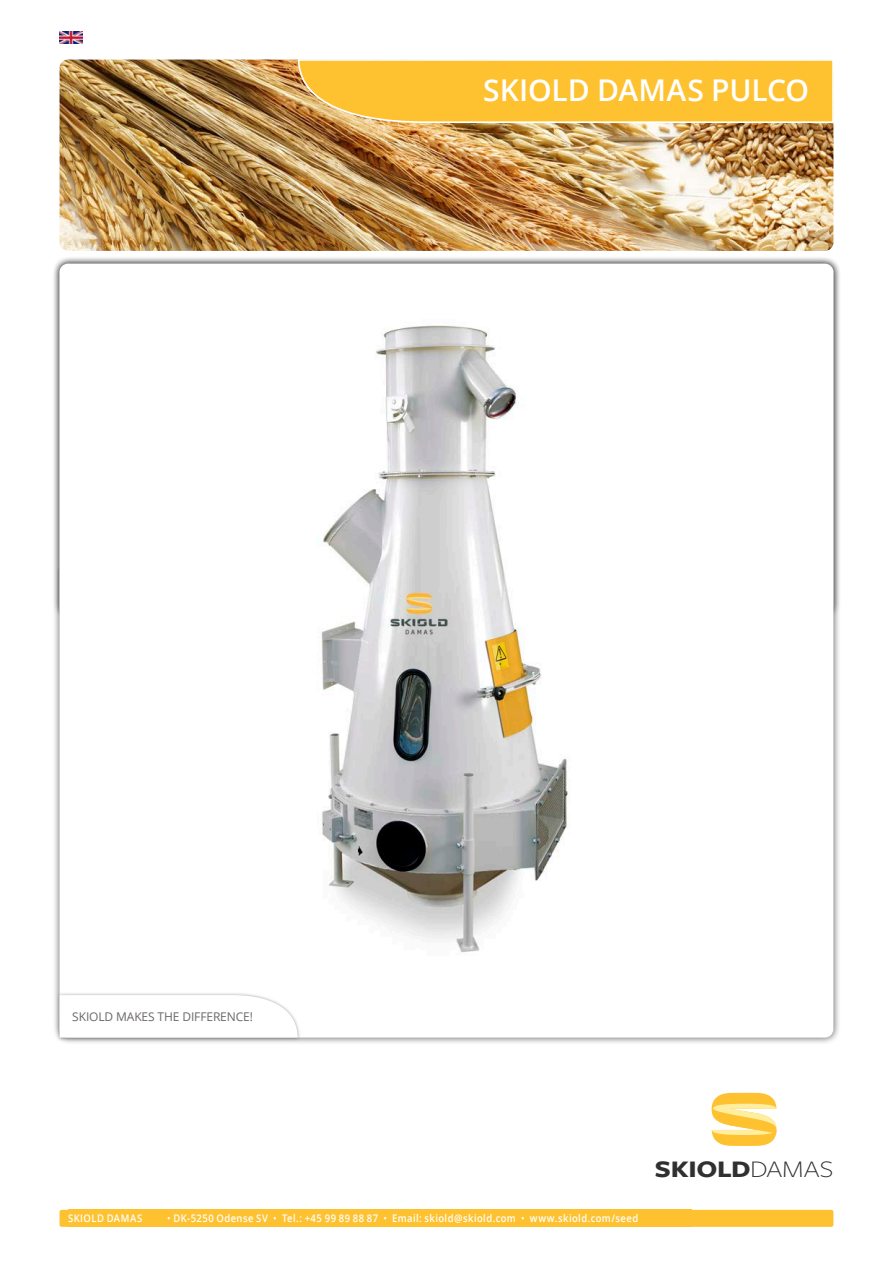
<style>
.page{position:relative;width:893px;height:1263px;background:#fff}
.page>*{position:absolute;margin:0;border:0;box-sizing:border-box;transform-origin:0 0}
.headline_1{font:600 30px "Open Sans";letter-spacing:-.005em;color:#fff}
.t1{font:700 24.75px "Freight Sans Pro";letter-spacing:-.01em;color:#312f30;scale:1.16 1}
.t2{font:600 12.3px "Open Sans";letter-spacing:.04em;color:#fff;scale:.9 1}
.makes_the_difference{font:12px "Open Sans";letter-spacing:-.01em;color:#6b6766}
.t3{font:600 10.5px "Open Sans";letter-spacing:.05em;color:#fff;scale:.9 1}
.s1{font-weight:300}
.s2{font-weight:700}
.s3{font-weight:400}
</style>
<div class="page">
<div style="left:60px;top:1210px;width:773px;height:17px;background:#fec231;border-radius:2px"></div>
<svg style="left:712px;top:1093px;width:65px;height:53px"></svg>
<img style="left:60px;top:60px;width:773px;height:191px">
<svg style="left:297px;top:59px;width:537px;height:65px;background:#fbc33f"></svg>
<div style="left:52px;top:256px;width:789px;height:789px;background:#231f20;opacity:.75"></div>
<div style="left:60px;top:264px;width:773px;height:773px;background:#fff;border-radius:9px"></div>
<div style="left:56px;top:992px;width:245px;height:49px;background:#435151;opacity:.5"></div>
<svg style="left:60px;top:995px;width:238px;height:42px"></svg>
<img style="left:321px;top:325px;width:249px;height:628px">
<img style="left:60px;top:32px;width:22px;height:11px">
<p class="headline_1" style="left:483px;top:69px;width:327px">SKIOLD DAMAS PULCO</p>
<p class="makes_the_difference" style="left:72px;top:1008px;width:182px">SKIOLD MAKES THE DIFFERENCE!</p>
<h2 class="t1" style="left:655px;top:1152px;width:155px">SKIOLD<span class="s1">DAMAS</span></h2>
<h2 class="t1" style="left:658px;top:1152px;width:154px">SKIOLD<span class="s1">GROUP</span></h2>
<p class="t2" style="left:68px;top:1210px;width:561px"><span class="s2">SKIOLD</span><span class="s3">GROUP</span> · Denmark · Tel: +45 99 89 88 87 · www.skiold.com · skiold@skiold.com</p>
<p class="t3" style="left:68px;top:1211px;width:84px">SKIOLD DAMAS</p>
<p class="t3" style="left:167px;top:1211px;width:525px"><span class="s3">•</span> DK-5250 Odense SV <span class="s3">•</span> Tel.: +45 99 89 88 87 <span class="s3">•</span> Email: skiold@skiold.com <span class="s3">•</span> www.skiold.com/seed</p>
</div>
